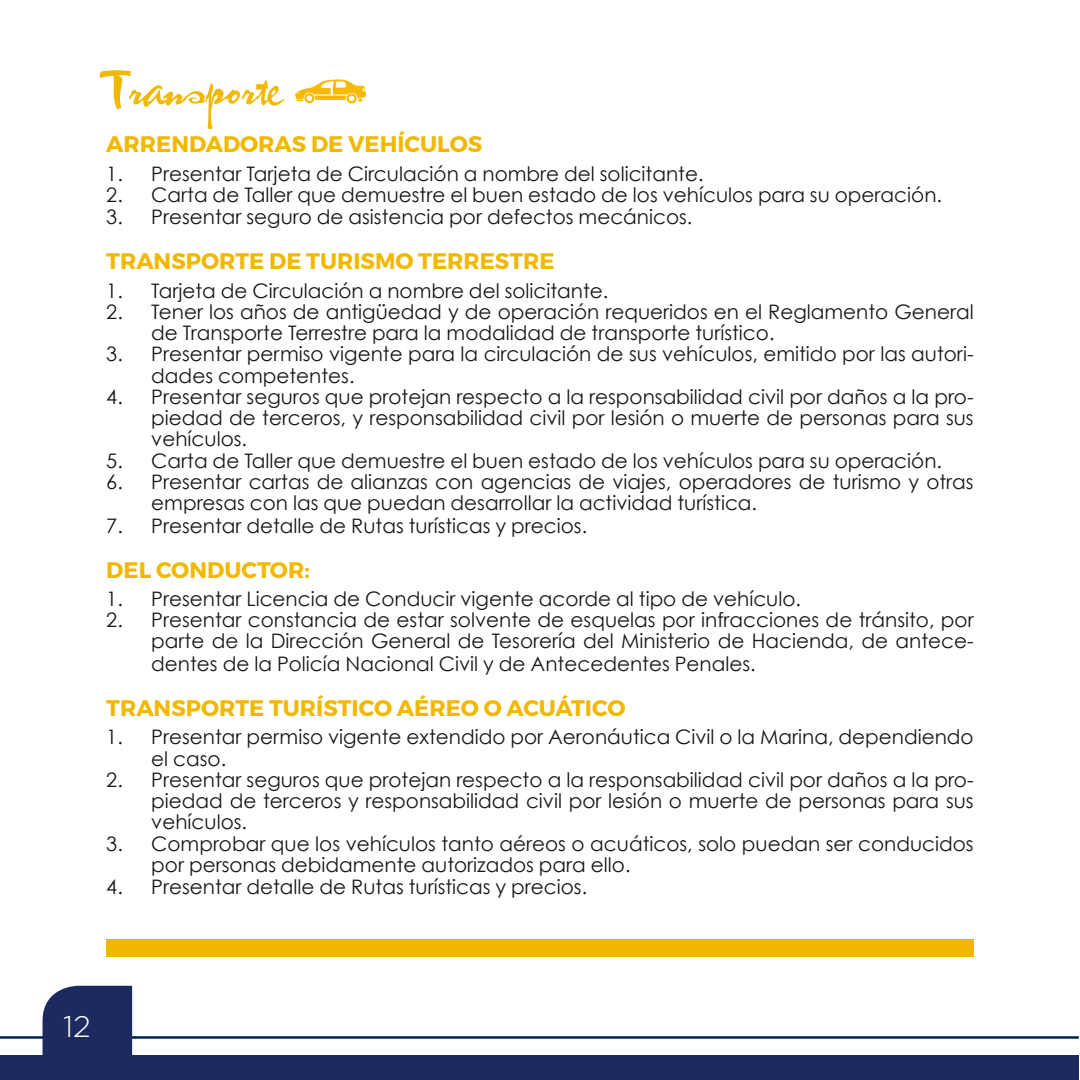
<style>
.page{position:relative;width:1080px;height:1080px;background:#fff}
.page>*{position:absolute;margin:0;border:0;box-sizing:border-box;transform-origin:0 0}
.t1{font:300 30px "Gotham";color:#fff}
.t2{font:22.5px "Trueno Bd";color:#f2b800}
.t3{font:20px/21.2px "Century Gothic";color:#1a171c}
</style>
<div class="page">
<div style="left:106px;top:939px;width:868px;height:17px;background:#f2b800"></div>
<svg style="left:295px;top:79px;width:71px;height:24px"></svg>
<svg style="left:100px;top:70px;width:184px;height:59px"></svg>
<hr style="left:0;top:1036px;width:1079px;height:3px;background:#001f49">
<div style="left:0;top:1056px;width:1079px;height:24px;background:#1d2a5f"></div>
<div style="left:43px;top:986px;width:89px;height:70px;background:#1d2a5f"></div>
<p class="t2" style="left:106px;top:130px;width:378px">ARRENDADORAS DE VEHÍCULOS</p>
<p class="t3" style="left:106px;top:162px;width:599px">1. Presentar Tarjeta de Circulación a nombre del solicitante.</p>
<p class="t3" style="left:106px;top:184px;width:837px">2. Carta de Taller que demuestre el buen estado de los vehículos para su operación.</p>
<p class="t3" style="left:106px;top:206px;width:588px">3. Presentar seguro de asistencia por defectos mecánicos.</p>
<p class="t2" style="left:106px;top:247px;width:450px">TRANSPORTE DE TURISMO TERRESTRE</p>
<p class="t3" style="left:106px;top:279px;width:504px">1. Tarjeta de Circulación a nombre del solicitante.</p>
<p class="t3" style="left:151px;top:301px;width:824px;text-indent:-45px">2. Tener los años de antigüedad y de operación requeridos en el Reglamento General de Transporte Terrestre para la modalidad de transporte turístico.</p>
<p class="t3" style="left:151px;top:343px;width:824px;text-indent:-45px">3. Presentar permiso vigente para la circulación de sus vehículos, emitido por las autori&shy;dades competentes.</p>
<p class="t3" style="left:151px;top:386px;width:824px;text-align:justify;text-indent:-45px">4. Presentar seguros que protejan respecto a la responsabilidad civil por daños a la pro&shy;piedad de terceros, y responsabilidad civil por lesión o muerte de personas para sus vehículos.</p>
<p class="t3" style="left:106px;top:449px;width:837px">5. Carta de Taller que demuestre el buen estado de los vehículos para su operación.</p>
<p class="t3" style="left:151px;top:471px;width:824px;text-indent:-45px">6. Presentar cartas de alianzas con agencias de viajes, operadores de turismo y otras empresas con las que puedan desarrollar la actividad turística.</p>
<p class="t3" style="left:106px;top:514px;width:482px">7. Presentar detalle de Rutas turísticas y precios.</p>
<p class="t2" style="left:106px;top:556px;width:205px">DEL CONDUCTOR:</p>
<p class="t3" style="left:106px;top:588px;width:696px">1. Presentar Licencia de Conducir vigente acorde al tipo de vehículo.</p>
<p class="t3" style="left:151px;top:609px;width:824px;text-align:justify;text-indent:-45px">2. Presentar constancia de estar solvente de esquelas por infracciones de tránsito, por parte de la Dirección General de Tesorería del Ministerio de Hacienda, de antece&shy;dentes de la Policía Nacional Civil y de Antecedentes Penales.</p>
<p class="t2" style="left:106px;top:694px;width:521px">TRANSPORTE TURÍSTICO AÉREO O ACUÁTICO</p>
<p class="t3" style="left:151px;top:726px;width:824px;text-indent:-45px">1. Presentar permiso vigente extendido por Aeronáutica Civil o la Marina, dependiendo el caso.</p>
<p class="t3" style="left:151px;top:769px;width:824px;text-align:justify;text-indent:-45px">2. Presentar seguros que protejan respecto a la responsabilidad civil por daños a la pro&shy;piedad de terceros y responsabilidad civil por lesión o muerte de personas para sus vehículos.</p>
<p class="t3" style="left:151px;top:832px;width:824px;text-indent:-45px">3. Comprobar que los vehículos tanto aéreos o acuáticos, solo puedan ser conducidos por personas debidamente autorizados para ello.</p>
<p class="t3" style="left:106px;top:876px;width:482px">4. Presentar detalle de Rutas turísticas y precios.</p>
<h1 class="t1" style="left:63px;top:1010px;width:29px">12</h1>
</div>
